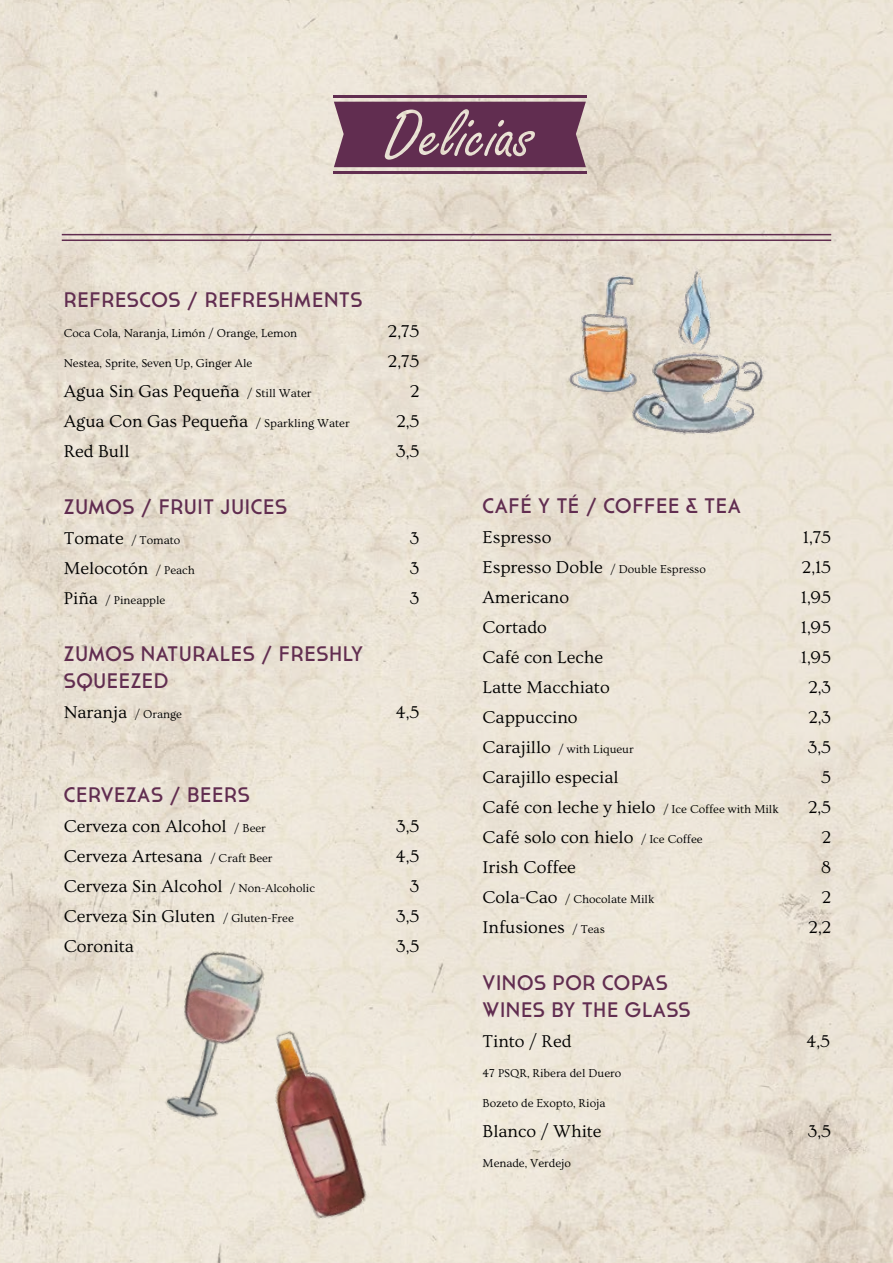
<style>
.page{position:relative;width:893px;height:1263px;background:#fff}
.page>*{position:absolute;margin:0;border:0;box-sizing:border-box;transform-origin:0 0}
.t1{font:21px/27px "Cassannet";letter-spacing:.03em;color:#612d50}
.t2{font:18px "Ovo";color:#000}
.t3{font:12px "Ovo";color:#000}
.s1{font-size:12px}
.s2{font-size:18px}
</style>
<div class="page">
<img style="left:0;top:0;width:893px;height:1263px">
<hr style="left:62px;top:239px;width:769px;height:2px;background:#612d50">
<hr style="left:62px;top:234px;width:769px;height:1px;background:#612d50">
<hr style="left:333px;top:96px;width:253px;height:2px;background:#612d50">
<hr style="left:333px;top:171px;width:253px;height:2px;background:#612d50">
<svg style="left:334px;top:102px;width:252px;height:65px;background:#744762"></svg>
<img style="left:146px;top:939px;width:137px;height:201px">
<img style="left:201px;top:991px;width:231px;height:272px">
<img style="left:561px;top:259px;width:85px;height:133px">
<img style="left:621px;top:348px;width:149px;height:91px">
<img style="left:666px;top:259px;width:59px;height:103px">
<p class="t1" style="left:64px;top:286px;width:300px">REFRESCOS / REFRESHMENTS</p>
<p class="t3" style="left:64px;top:326px;width:235px">Coca Cola, Naranja, Limón / Orange, Lemon</p>
<p class="t2" style="left:388px;top:321px;width:33px">2,75</p>
<p class="t3" style="left:64px;top:356px;width:190px">Nestea, Sprite, Seven Up, Ginger Ale</p>
<p class="t2" style="left:388px;top:351px;width:33px">2,75</p>
<p class="t2" style="left:64px;top:381px;width:249px">Agua Sin Gas Pequeña <span class="s1">/ Still Water</span></p>
<p class="t2" style="left:410px;top:381px;width:11px">2</p>
<p class="t2" style="left:64px;top:411px;width:287px">Agua Con Gas Pequeña <span class="s1">/ Sparkling Water</span></p>
<p class="t2" style="left:396px;top:411px;width:25px">2,5</p>
<p class="t2" style="left:64px;top:441px;width:67px">Red Bull</p>
<p class="t2" style="left:396px;top:441px;width:25px">3,5</p>
<p class="t1" style="left:64px;top:493px;width:225px">ZUMOS / FRUIT JUICES</p>
<p class="t3" style="left:64px;top:533px;width:118px"><span class="s2">Tomate</span> / Tomato</p>
<p class="t2" style="left:410px;top:528px;width:11px">3</p>
<p class="t2" style="left:64px;top:558px;width:133px">Melocotón <span class="s1">/ Peach</span></p>
<p class="t2" style="left:410px;top:558px;width:11px">3</p>
<p class="t3" style="left:64px;top:593px;width:103px"><span class="s2">Piña</span> / Pineapple</p>
<p class="t2" style="left:410px;top:588px;width:11px">3</p>
<p class="t1" style="left:64px;top:640px;width:301px">ZUMOS NATURALES / FRESHLY<br>SQUEEZED</p>
<p class="t2" style="left:64px;top:702px;width:120px">Naranja <span class="s1">/ Orange</span></p>
<p class="t2" style="left:396px;top:702px;width:25px">4,5</p>
<p class="t1" style="left:64px;top:781px;width:187px">CERVEZAS / BEERS</p>
<p class="t2" style="left:64px;top:816px;width:204px">Cerveza con Alcohol <span class="s1">/ Beer</span></p>
<p class="t2" style="left:396px;top:816px;width:25px">3,5</p>
<p class="t2" style="left:64px;top:846px;width:210px">Cerveza Artesana <span class="s1">/ Craft Beer</span></p>
<p class="t2" style="left:396px;top:846px;width:25px">4,5</p>
<p class="t2" style="left:64px;top:876px;width:253px">Cerveza Sin Alcohol <span class="s1">/ Non-Alcoholic</span></p>
<p class="t2" style="left:410px;top:876px;width:11px">3</p>
<p class="t2" style="left:64px;top:906px;width:232px">Cerveza Sin Gluten <span class="s1">/ Gluten-Free</span></p>
<p class="t2" style="left:396px;top:906px;width:25px">3,5</p>
<p class="t2" style="left:64px;top:936px;width:72px">Coronita</p>
<p class="t2" style="left:396px;top:936px;width:25px">3,5</p>
<p class="t1" style="left:482px;top:492px;width:260px">CAFÉ Y TÉ / COFFEE &amp; TEA</p>
<p class="t2" style="left:482px;top:528px;width:70px">Espresso</p>
<p class="t2" style="left:803px;top:528px;width:30px">1,75</p>
<p class="t3" style="left:482px;top:563px;width:225px"><span class="s2">Espresso Doble</span> / Double Espresso</p>
<p class="t2" style="left:802px;top:558px;width:31px">2,15</p>
<p class="t2" style="left:482px;top:588px;width:88px">Americano</p>
<p class="t2" style="left:801px;top:588px;width:32px">1,95</p>
<p class="t2" style="left:482px;top:618px;width:66px">Cortado</p>
<p class="t2" style="left:801px;top:618px;width:32px">1,95</p>
<p class="t2" style="left:482px;top:648px;width:122px">Café con Leche</p>
<p class="t2" style="left:801px;top:648px;width:32px">1,95</p>
<p class="t2" style="left:482px;top:678px;width:129px">Latte Macchiato</p>
<p class="t2" style="left:808px;top:678px;width:24px">2,3</p>
<p class="t2" style="left:482px;top:708px;width:97px">Cappuccino</p>
<p class="t2" style="left:808px;top:708px;width:24px">2,3</p>
<p class="t3" style="left:482px;top:743px;width:153px"><span class="s2">Carajillo</span> / with Liqueur</p>
<p class="t2" style="left:808px;top:738px;width:25px">3,5</p>
<p class="t2" style="left:482px;top:768px;width:138px">Carajillo especial</p>
<p class="t2" style="left:821px;top:768px;width:12px">5</p>
<p class="t2" style="left:482px;top:798px;width:298px">Café con leche y hielo <span class="s1">/ Ice Coffee with Milk</span></p>
<p class="t2" style="left:808px;top:798px;width:25px">2,5</p>
<p class="t2" style="left:482px;top:828px;width:222px">Café solo con hielo <span class="s1">/ Ice Coffee</span></p>
<p class="t2" style="left:822px;top:828px;width:11px">2</p>
<p class="t2" style="left:482px;top:858px;width:95px">Irish Coffee</p>
<p class="t2" style="left:821px;top:858px;width:11px">8</p>
<p class="t3" style="left:482px;top:893px;width:173px"><span class="s2">Cola-Cao</span> / Chocolate Milk</p>
<p class="t2" style="left:822px;top:888px;width:11px">2</p>
<p class="t2" style="left:482px;top:918px;width:124px">Infusiones <span class="s1">/ Teas</span></p>
<p class="t2" style="left:808px;top:918px;width:24px">2,2</p>
<p class="t1" style="left:482px;top:969px;width:209px">VINOS POR COPAS<br>WINES BY THE GLASS</p>
<p class="t2" style="left:482px;top:1032px;width:90px">Tinto / Red</p>
<p class="t2" style="left:806px;top:1032px;width:25px">4,5</p>
<p class="t3" style="left:482px;top:1067px;width:140px">47 PSQR, Ribera del Duero</p>
<p class="t3" style="left:482px;top:1097px;width:124px">Bozeto de Exopto, Rioja</p>
<p class="t2" style="left:482px;top:1122px;width:121px">Blanco / White</p>
<p class="t2" style="left:808px;top:1122px;width:25px">3,5</p>
<p class="t3" style="left:482px;top:1157px;width:90px">Menade, Verdejo</p>
</div>
